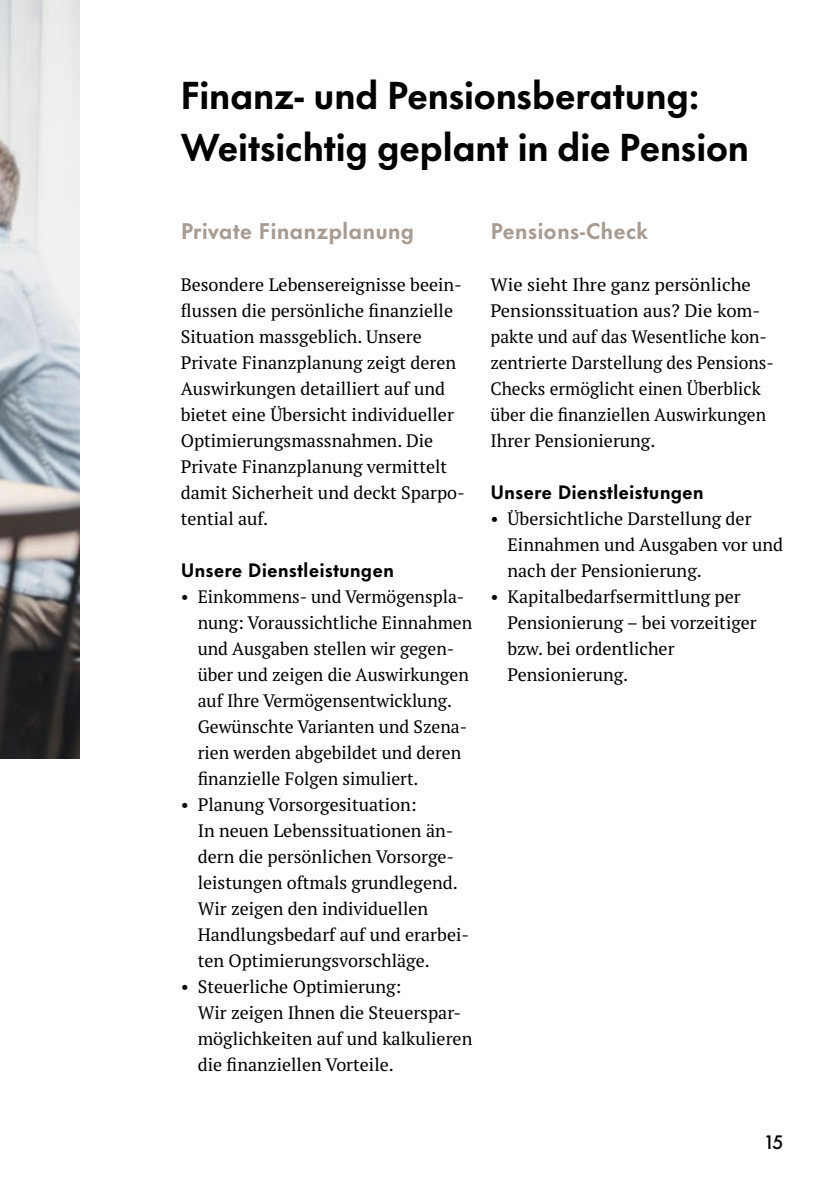
<style>
.page{position:relative;width:840px;height:1191px;background:#fff}
.page>*{position:absolute;margin:0;border:0;box-sizing:border-box;transform-origin:0 0}
.t1{font:700 36px/52px "Futura Now Headline";color:#000}
.t2{font:700 21px "Futura Now Text";color:#a89c92}
.t3{font:18px/26px "PT Serif Pro";color:#000}
.t4{font:700 18px "Futura Now Text";color:#000}
.t5{font:500 18px "Futura Now Text";color:#000}
</style>
<div class="page">
<img style="left:0;top:0;width:79px;height:759px">
<h1 class="t1" style="left:180px;top:66px;width:569px">Finanz- und Pensionsberatung:<br>Weitsichtig geplant in die Pension</h1>
<p class="t2" style="left:180px;top:213px;width:235px">Private Finanzplanung</p>
<p class="t3" style="left:180px;top:271px;width:285px">Besondere Lebensereignisse beein&shy;flussen die persönliche finanzielle<br>Situation massgeblich. Unsere<br>Private Finanzplanung zeigt deren<br>Auswirkungen detailliert auf und bietet eine Übersicht individueller<br>Optimierungsmassnahmen. Die<br>Private Finanzplanung vermittelt damit Sicherheit und deckt Sparpo&shy;tential auf.</p>
<p class="t4" style="left:180px;top:555px;width:215px">Unsere Dienstleistungen</p>
<p class="t3" style="left:197px;top:583px;width:276px;text-indent:-17px">• Einkommens- und Vermögenspla&shy;nung: Voraussichtliche Einnahmen und Ausgaben stellen wir gegen&shy;über und zeigen die Auswirkungen auf Ihre Vermögensentwicklung.<br>Gewünschte Varianten und Szena&shy;rien werden abgebildet und deren finanzielle Folgen simuliert.</p>
<p class="t3" style="left:197px;top:791px;width:273px;text-indent:-17px">• Planung Vorsorgesituation:<br>In neuen Lebenssituationen än&shy;dern die persönlichen Vorsorge&shy;leistungen oftmals grundlegend.<br>Wir zeigen den individuellen<br>Handlungsbedarf auf und erarbei&shy;ten Optimierungsvorschläge.</p>
<p class="t3" style="left:197px;top:973px;width:276px;text-indent:-17px">• Steuerliche Optimierung:<br>Wir zeigen Ihnen die Steuerspar&shy;möglichkeiten auf und kalkulieren die finanziellen Vorteile.</p>
<p class="t2" style="left:490px;top:213px;width:159px">Pensions-Check</p>
<p class="t3" style="left:490px;top:271px;width:282px">Wie sieht Ihre ganz persönliche Pensionssituation aus? Die kom&shy;pakte und auf das Wesentliche kon&shy;zentrierte Darstellung des Pensions-Checks ermöglicht einen Überblick über die finanziellen Auswirkungen Ihrer Pensionierung.</p>
<p class="t4" style="left:490px;top:477px;width:215px">Unsere Dienstleistungen</p>
<p class="t3" style="left:507px;top:505px;width:277px;text-indent:-17px">• Übersichtliche Darstellung der<br>Einnahmen und Ausgaben vor und nach der Pensionierung.</p>
<p class="t3" style="left:507px;top:583px;width:251px;text-indent:-17px">• Kapitalbedarfsermittlung per<br>Pensionierung – bei vorzeitiger bzw. bei ordentlicher<br>Pensionierung.</p>
<p class="t5" style="left:765px;top:1127px;width:19px">15</p>
</div>
